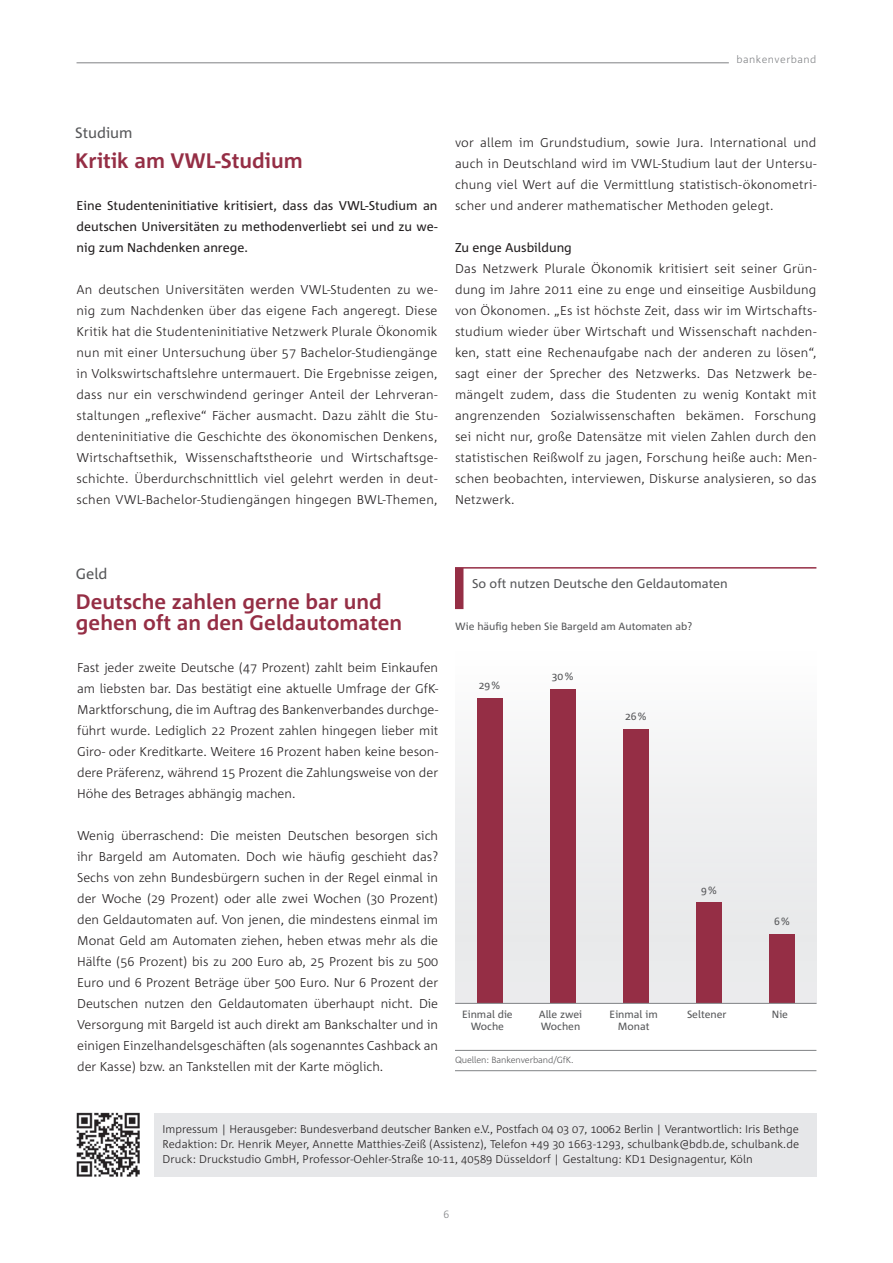
<style>
.page{position:relative;width:893px;height:1263px;background:#fff}
.page>*{position:absolute;margin:0;border:0;box-sizing:border-box;transform-origin:0 0}
._01_Head_CB_14_22_sc{font:700 21px/21px "Corpid";color:#952e45}
._01_TopHead___CR_10{font:15px "Corpid";color:#57585a}
._02_Fließtext__CL_8{font:300 12.75px/21px "Corpid";letter-spacing:.015em;color:#231f20;text-align:justify}
._02_Fließtext__CL_8-2{font:12.75px/21px "Corpid";color:#231f20;text-align:justify}
._05_Grafik_Head__CB{font:12.75px "Corpid";color:#57585a}
._08_CR_7_5_10__Impre{font:300 11.25px/15px "Corpid";letter-spacing:.005em;color:#231f20}
._05_Grafik_CR_7_10{font:10.5px/12px "Corpid";color:#57585a;text-align:center}
.t1{font:300 10.5px "Corpid";letter-spacing:.045em;color:#808285}
._05_Grafik_Quelle_CL{font:300 9px "Corpid";letter-spacing:-.01em;color:#57585a}
.s1{font-weight:400}
</style>
<div class="page">
<hr style="left:77px;top:63px;width:652px;height:1px;background:#808285">
<div style="left:154px;top:1113px;width:662px;height:63px;background:#e6e7e9"></div>
<img style="left:76px;top:1112px;width:64px;height:65px">
<div style="left:455px;top:651px;width:361px;height:353px;background:linear-gradient(to right,#f5f4f5,#f0f1f2)"></div>
<hr style="left:455px;top:567px;width:361px;height:2px;background:#952e45">
<div style="left:455px;top:568px;width:8px;height:41px;background:#952e45"></div>
<hr style="left:455px;top:1050px;width:361px;height:1px;background:#808285">
<hr style="left:455px;top:1070px;width:361px;height:1px;background:#808285">
<div style="left:477px;top:698px;width:25px;height:305px;background:#952e45"></div>
<div style="left:550px;top:689px;width:25px;height:314px;background:#952e45"></div>
<div style="left:623px;top:729px;width:25px;height:274px;background:#952e45"></div>
<div style="left:696px;top:902px;width:26px;height:101px;background:#952e45"></div>
<div style="left:769px;top:934px;width:26px;height:69px;background:#952e45"></div>
<hr style="left:455px;top:1003px;width:361px;height:1px;background:#808285">
<p class="t1" style="left:736px;top:54px;width:81px">bankenverband</p>
<p class="_01_TopHead___CR_10" style="left:75px;top:125px;width:59px">Studium</p>
<p class="_01_Head_CB_14_22_sc" style="left:75px;top:150px;width:229px">Kritik am VWL-Studium</p>
<p class="_02_Fließtext__CL_8-2" style="left:77px;top:195px;width:362px">Eine Studenteninitiative kritisiert, dass das VWL-Studium an deutschen Universitäten zu methodenverliebt sei und zu we&shy;nig zum Nachdenken anrege.</p>
<p class="_02_Fließtext__CL_8" style="left:77px;top:279px;width:362px">An deutschen Universitäten werden VWL-Studenten zu we&shy;nig zum Nachdenken über das eigene Fach angeregt. Diese Kritik hat die Studenteninitiative Netzwerk Plurale Ökonomik nun mit einer Untersuchung über 57 Bachelor-Studiengänge in Volkswirtschaftslehre untermauert. Die Ergebnisse zeigen, dass nur ein verschwindend geringer Anteil der Lehrveran&shy;staltungen „reflexive“ Fächer ausmacht. Dazu zählt die Stu&shy;denteninitiative die Geschichte des ökonomischen Denkens, Wirtschaftsethik, Wissenschaftstheorie und Wirtschaftsge&shy;schichte. Überdurchschnittlich viel gelehrt werden in deut&shy;schen VWL-Bachelor-Studiengängen hingegen BWL-Themen,</p>
<p class="_02_Fließtext__CL_8" style="left:455px;top:132px;width:363px">vor allem im Grundstudium, sowie Jura. International und auch in Deutschland wird im VWL-Studium laut der Untersu&shy;chung viel Wert auf die Vermittlung statistisch-ökonometri&shy;scher und anderer mathematischer Methoden gelegt.</p>
<p class="_02_Fließtext__CL_8" style="left:455px;top:237px;width:363px;text-align:left"><span class="s1">Zu enge Ausbildung<br></span>Das Netzwerk Plurale Ökonomik kritisiert seit seiner Grün&shy;dung im Jahre 2011 eine zu enge und einseitige Ausbildung von Ökonomen. „Es ist höchste Zeit, dass wir im Wirtschafts&shy;studium wieder über Wirtschaft und Wissenschaft nachden&shy;ken, statt eine Rechenaufgabe nach der anderen zu lösen“, sagt einer der Sprecher des Netzwerks. Das Netzwerk be&shy;mängelt zudem, dass die Studenten zu wenig Kontakt mit angrenzenden Sozialwissenschaften bekämen. Forschung sei nicht nur, große Datensätze mit vielen Zahlen durch den statistischen Reißwolf zu jagen, Forschung heiße auch: Men&shy;schen beobachten, interviewen, Diskurse analysieren, so das Netzwerk.</p>
<p class="_01_TopHead___CR_10" style="left:76px;top:566px;width:33px">Geld</p>
<p class="_01_Head_CB_14_22_sc" style="left:76px;top:591px;width:328px">Deutsche zahlen gerne bar und gehen oft an den Geldautomaten</p>
<p class="_02_Fließtext__CL_8" style="left:77px;top:657px;width:362px">Fast jeder zweite Deutsche (47 Prozent) zahlt beim Einkaufen am liebsten bar. Das bestätigt eine aktuelle Umfrage der GfK-Marktforschung, die im Auftrag des Bankenverbandes durchge&shy;führt wurde. Lediglich 22 Prozent zahlen hingegen lieber mit Giro- oder Kreditkarte. Weitere 16 Prozent haben keine beson&shy;dere Präferenz, während 15 Prozent die Zahlungsweise von der Höhe des Betrages abhängig machen.</p>
<p class="_02_Fließtext__CL_8" style="left:77px;top:825px;width:362px">Wenig überraschend: Die meisten Deutschen besorgen sich ihr Bargeld am Automaten. Doch wie häufig geschieht das?<br>Sechs von zehn Bundesbürgern suchen in der Regel einmal in der Woche (29 Prozent) oder alle zwei Wochen (30 Prozent) den Geldautomaten auf. Von jenen, die mindestens einmal im Monat Geld am Automaten ziehen, heben etwas mehr als die Hälfte (56 Prozent) bis zu 200 Euro ab, 25 Prozent bis zu 500<br>Euro und 6 Prozent Beträge über 500 Euro. Nur 6 Prozent der Deutschen nutzen den Geldautomaten überhaupt nicht. Die Versorgung mit Bargeld ist auch direkt am Bankschalter und in einigen Einzelhandelsgeschäften (als sogenanntes Cashback an der Kasse) bzw. an Tankstellen mit der Karte möglich.</p>
<p class="_05_Grafik_Head__CB" style="left:472px;top:577px;width:257px">So oft nutzen Deutsche den Geldautomaten</p>
<p class="_05_Grafik_CR_7_10" style="left:455px;top:621px;width:239px">Wie häufig heben Sie Bargeld am Automaten ab?</p>
<p class="_05_Grafik_CR_7_10" style="left:479px;top:680px;width:23px">29%</p>
<p class="_05_Grafik_CR_7_10" style="left:552px;top:671px;width:23px">30%</p>
<p class="_05_Grafik_CR_7_10" style="left:625px;top:710px;width:23px">26%</p>
<p class="_05_Grafik_CR_7_10" style="left:701px;top:884px;width:17px">9%</p>
<p class="_05_Grafik_CR_7_10" style="left:462px;top:1008px;width:52px">Einmal die<br>Woche</p>
<p class="_05_Grafik_CR_7_10" style="left:539px;top:1008px;width:45px;text-align:left">Alle zwei<br>Wochen</p>
<p class="_05_Grafik_Quelle_CL" style="left:455px;top:1055px;width:120px">Quellen: Bankenverband/GfK.</p>
<p class="_05_Grafik_CR_7_10" style="left:610px;top:1008px;width:50px">Einmal im<br>Monat</p>
<p class="_05_Grafik_CR_7_10" style="left:687px;top:1008px;width:41px">Seltener</p>
<p class="_05_Grafik_CR_7_10" style="left:774px;top:916px;width:17px">6%</p>
<p class="_05_Grafik_CR_7_10" style="left:772px;top:1008px;width:18px">Nie</p>
<p class="_08_CR_7_5_10__Impre" style="left:163px;top:1121px;width:638px">Impressum | Herausgeber: Bundesverband deutscher Banken e.V., Postfach 04 03 07, 10062 Berlin | Verantwortlich: Iris Bethge<br>Redaktion: Dr. Henrik Meyer, Annette Matthies-Zeiß (Assistenz), Telefon +49 30 1663-1293, schulbank@bdb.de, schulbank.de</p>
<p class="_08_CR_7_5_10__Impre" style="left:163px;top:1151px;width:592px">Druck: Druckstudio GmbH, Professor-Oehler-Straße 10-11, 40589 Düsseldorf | Gestaltung: KD1 Designagentur, Köln</p>
</div>
